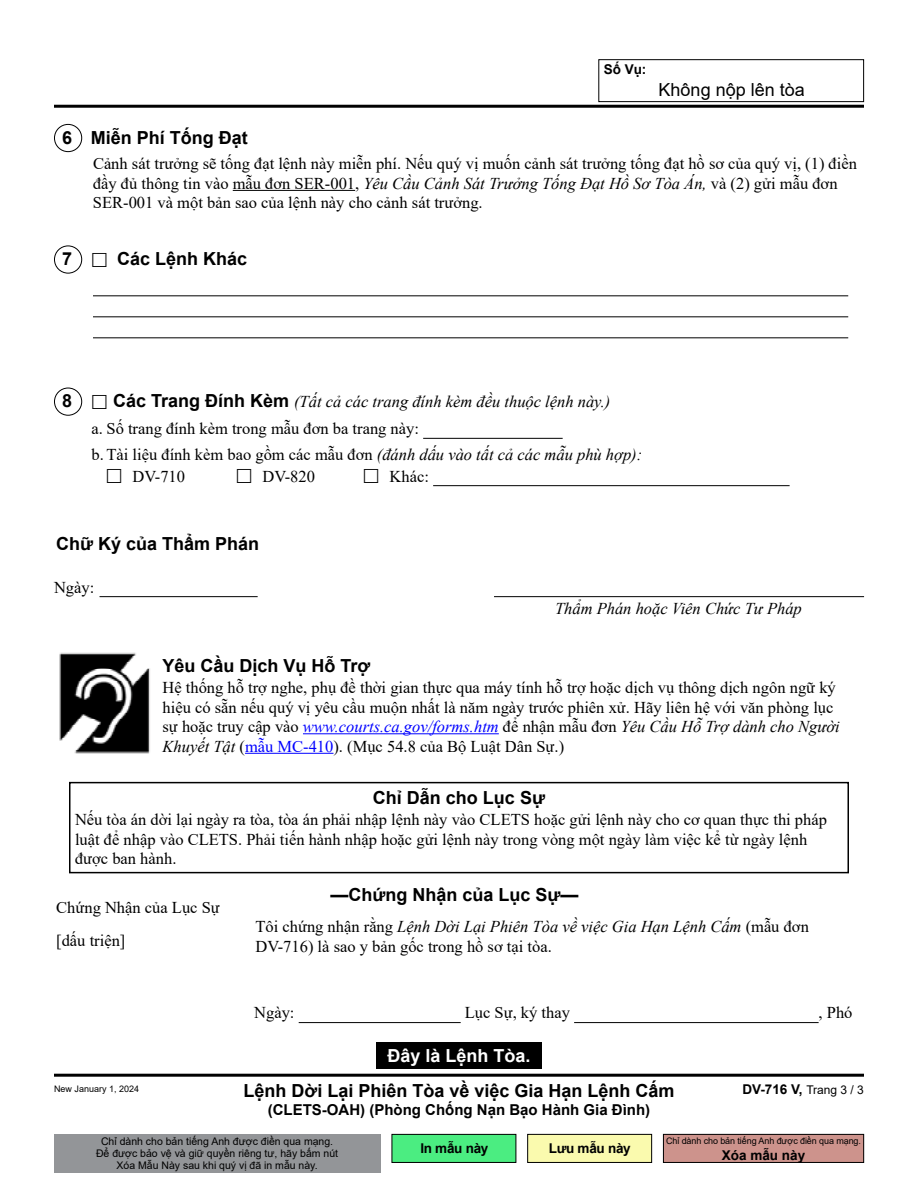
<style>
.page{position:relative;width:918px;height:1188px;background:#fff}
.page>*{position:absolute;margin:0;border:0;box-sizing:border-box;transform-origin:0 0}
.t1{font:700 18px "Arial";color:#000}
.t2{font:18px "Arial";color:#000}
.t3{font:700 18px "Arial";color:#fff}
.t4{font:16.5px/19.5px "Times New Roman";color:#000}
.t5{font:italic 16.5px/27px "Times New Roman";color:#000}
.t6{font:700 15px "Arial";color:#000}
.t7{font:700 13.5px "Arial";letter-spacing:-.01em;color:#000}
.t8{font:10.5px/12px "Arial";color:#000;text-align:center}
.t9{font:9px "Arial";letter-spacing:-.01em;color:#000}
.s1{font-style:italic}
.s2{font-family:"Arial";font-weight:700;font-style:normal;font-size:18px}
.s3{font-style:normal}
.s4{font-style:italic;color:#00f}
.s5{color:#00f}
.s6{font-weight:400;font-size:12px}
</style>
<div class="page">
<hr style="left:54px;top:105px;width:810px;height:3px;background:#000">
<div style="left:598px;top:59px;width:266px;height:43px;border:1px solid #000"></div>
<hr style="left:54px;top:1074px;width:810px;height:3px;background:#000">
<hr style="left:233px;top:190px;width:122px;height:1px;background:#000">
<div style="left:54px;top:124px;width:28px;height:28px;border:1px solid #000;border-radius:50%"></div>
<div style="left:54px;top:246px;width:28px;height:27px;border:1px solid #000;border-radius:50%"></div>
<hr style="left:93px;top:295px;width:755px;height:1px;background:#000">
<hr style="left:93px;top:316px;width:755px;height:1px;background:#000">
<hr style="left:93px;top:337px;width:755px;height:1px;background:#000">
<hr style="left:423px;top:438px;width:140px;height:1px;background:#000">
<div style="left:54px;top:388px;width:28px;height:28px;border:1px solid #000;border-radius:50%"></div>
<hr style="left:433px;top:485px;width:357px;height:1px;background:#000">
<hr style="left:303px;top:733px;width:196px;height:1px;background:#00f">
<hr style="left:245px;top:753px;width:88px;height:1px;background:#00f">
<img style="left:59px;top:652px;width:91px;height:102px">
<div style="left:69px;top:782px;width:780px;height:91px;border:2px solid #000"></div>
<hr style="left:299px;top:1022px;width:162px;height:1px;background:#000">
<hr style="left:574px;top:1022px;width:245px;height:1px;background:#000">
<div style="left:377px;top:1042px;width:165px;height:27px;background:#000"></div>
<hr style="left:100px;top:596px;width:158px;height:1px;background:#000">
<hr style="left:494px;top:596px;width:370px;height:1px;background:#000">
<div style="left:54px;top:1134px;width:326px;height:39px;background:#939598"></div>
<div style="left:392px;top:1134px;width:124px;height:28px;background:#4bed81"></div>
<div style="left:392px;top:1134px;width:124px;height:29px;border:1px solid #000"></div>
<div style="left:528px;top:1134px;width:124px;height:28px;background:#fafaae"></div>
<div style="left:527px;top:1134px;width:125px;height:29px;border:1px solid #000"></div>
<div style="left:663px;top:1134px;width:201px;height:28px;background:#cd938c"></div>
<div style="left:663px;top:1134px;width:201px;height:29px;border:1px solid #000"></div>
<p class="t7" style="left:604px;top:59px;width:44px">Số Vụ:</p>
<p class="t2" style="left:659px;top:77px;width:148px">Không nộp lên tòa</p>
<p class="t1" style="left:62px;top:125px;width:187px">6 Miễn Phí Tống Đạt</p>
<p class="t4" style="left:93px;top:153px;width:766px">Cảnh sát trưởng sẽ tống đạt lệnh này miễn phí. Nếu quý vị muốn cảnh sát trưởng tống đạt hồ sơ của quý vị, (1) điền đầy đủ thông tin vào mẫu đơn SER-001, <span class="s1">Yêu Cầu Cảnh Sát Trưởng Tống Đạt Hồ Sơ Tòa Án,</span> và (2) gửi mẫu đơn<br>SER-001 và một bản sao của lệnh này cho cảnh sát trưởng.</p>
<p class="t1" style="left:62px;top:246px;width:12px">7</p>
<p class="t1" style="left:117px;top:246px;width:132px">Các Lệnh Khác</p>
<p class="t1" style="left:62px;top:388px;width:12px">8</p>
<p class="t5" style="left:91px;top:388px;width:520px;text-indent:22px"><span class="s2">Các Trang Đính Kèm</span> (Tất cả các trang đính kèm đều thuộc lệnh này.) <span class="s3">a. Số trang đính kèm trong mẫu đơn ba trang này:</span></p>
<p class="t4" style="left:133px;top:443px;width:511px;line-height:22px;text-indent:-41px">b. Tài liệu đính kèm bao gồm các mẫu đơn <span class="s1">(đánh dấu vào tất cả các mẫu phù hợp):<br></span>DV-710</p>
<p class="t4" style="left:262px;top:466px;width:54px">DV-820</p>
<p class="t4" style="left:390px;top:466px;width:41px">Khác:</p>
<p class="t1" style="left:56px;top:531px;width:205px">Chữ Ký của Thẩm Phán</p>
<p class="t4" style="left:54px;top:577px;width:42px">Ngày:</p>
<p class="t5" style="left:555px;top:595px;width:248px">Thẩm Phán hoặc Viên Chức Tư Pháp</p>
<p class="t1" style="left:163px;top:653px;width:209px">Yêu Cầu Dịch Vụ Hỗ Trợ</p>
<p class="t4" style="left:163px;top:677px;width:679px">Hệ thống hỗ trợ nghe, phụ đề thời gian thực qua máy tính hỗ trợ hoặc dịch vụ thông dịch ngôn ngữ ký hiệu có sẵn nếu quý vị yêu cầu muộn nhất là năm ngày trước phiên xử. Hãy liên hệ với văn phòng lục sự hoặc truy cập vào <span class="s4">www.courts.ca.gov/forms.htm</span> để nhận mẫu đơn <span class="s1">Yêu Cầu Hỗ Trợ dành cho Người Khuyết Tật</span> (<span class="s5">mẫu MC-410</span>). (Mục 54.8 của Bộ Luật Dân Sự.)</p>
<p class="t1" style="left:373px;top:785px;width:174px">Chỉ Dẫn cho Lục Sự</p>
<p class="t4" style="left:75px;top:809px;width:754px">Nếu tòa án dời lại ngày ra tòa, tòa án phải nhập lệnh này vào CLETS hoặc gửi lệnh này cho cơ quan thực thi pháp luật để nhập vào CLETS. Phải tiến hành nhập hoặc gửi lệnh này trong vòng một ngày làm việc kể từ ngày lệnh được ban hành.</p>
<p class="t1" style="left:331px;top:882px;width:250px">—Chứng Nhận của Lục Sự—</p>
<p class="t4" style="left:56px;top:890px;width:165px;line-height:33px">Chứng Nhận của Lục Sự [dấu triện]</p>
<p class="t4" style="left:255px;top:917px;width:555px">Tôi chứng nhận rằng <span class="s1">Lệnh Dời Lại Phiên Tòa về việc Gia Hạn Lệnh Cấm</span> (mẫu đơn<br>DV-716) là sao y bản gốc trong hồ sơ tại tòa.</p>
<p class="t9" style="left:54px;top:1082px;width:87px">New January 1, 2024</p>
<p class="t4" style="left:254px;top:1003px;width:42px">Ngày:</p>
<p class="t4" style="left:465px;top:1003px;width:107px">Lục Sự, ký thay</p>
<p class="t4" style="left:819px;top:1003px;width:35px">, Phó</p>
<p class="t3" style="left:388px;top:1043px;width:145px">Ðây là Lệnh Tòa.</p>
<p class="t1" style="left:244px;top:1078px;width:432px">Lệnh Dời Lại Phiên Tòa về việc Gia Hạn Lệnh Cấm</p>
<p class="t7" style="left:742px;top:1079px;width:123px">DV-716 V, <span class="s6">Trang 3 / 3</span></p>
<p class="t6" style="left:268px;top:1099px;width:384px">(CLETS-OAH) (Phòng Chống Nạn Bạo Hành Gia Đình)</p>
<p class="t8" style="left:96px;top:1136px;width:244px">Chỉ dành cho bản tiếng Anh được điền qua mạng.<br>Để được bảo vệ và giữ quyền riêng tư, hãy bấm nút<br>Xóa Mẫu Này sau khi quý vị đã in mẫu này.</p>
<p class="t7" style="left:420px;top:1139px;width:70px">In mẫu này</p>
<p class="t7" style="left:549px;top:1139px;width:84px">Lưu mẫu này</p>
<p class="t9" style="left:666px;top:1134px;width:196px">Chỉ dành cho bản tiếng Anh được điền qua mạng.</p>
<p class="t7" style="left:722px;top:1146px;width:85px">Xóa mẫu này</p>
</div>
